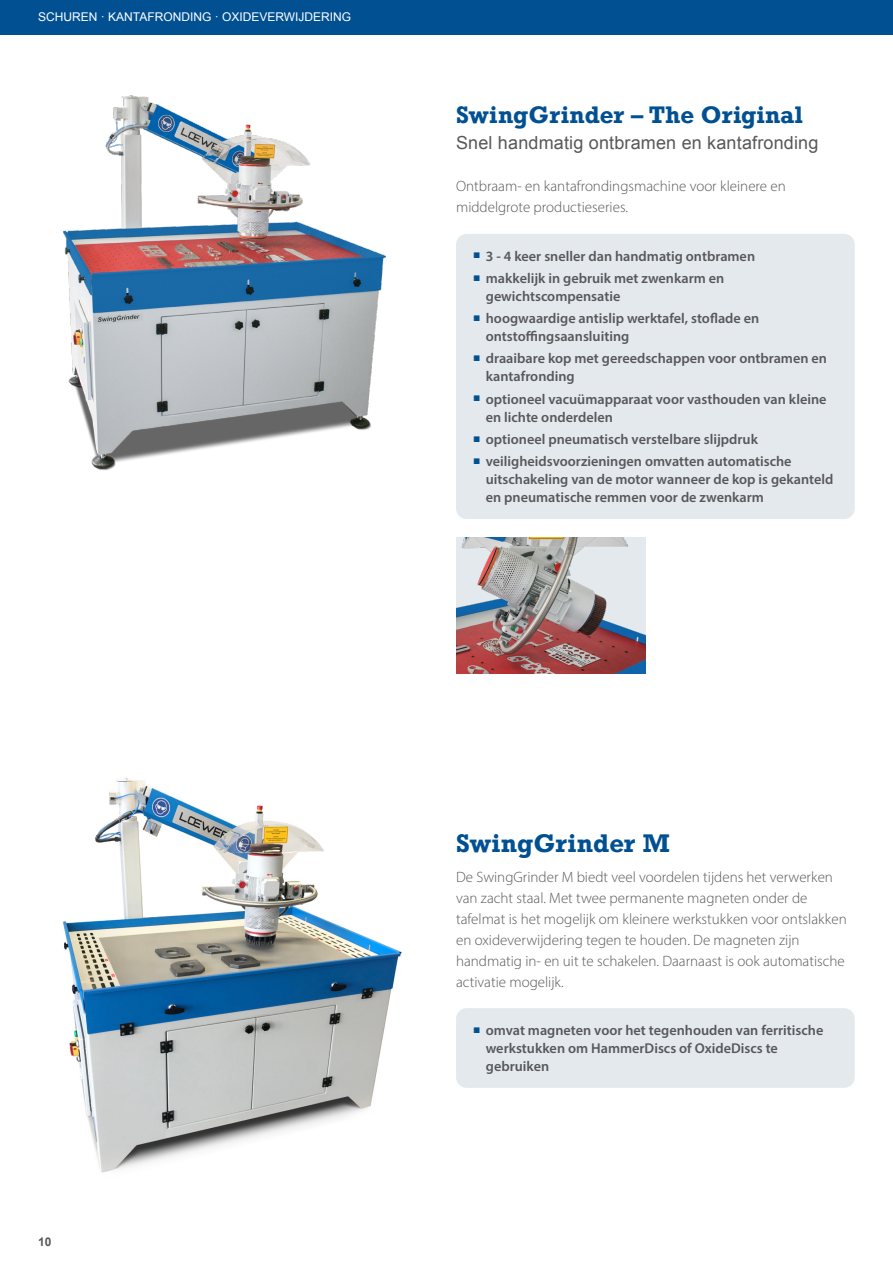
<style>
.page{position:relative;width:893px;height:1263px;background:#fff}
.page>*{position:absolute;margin:0;border:0;box-sizing:border-box;transform-origin:0 0}
.Löwer-Produkt-Name{font:700 24px "Rockwell";letter-spacing:.01em;color:#005092}
.Löwer-Produkt-Name-2{font:700 22.5px "Rockwell";letter-spacing:.01em;color:#005092}
.Löwer-Produkt-Intro{font:18px "Arial";letter-spacing:.01em;color:#57585a}
.Löwer-Produkt-Text{font:300 15px/21px "Myriad Pro";color:#57585a}
.t1{font:600 14.25px/18px "Myriad Pro";color:#57585a}
.Copytext{font:12px "Arial";color:#fff}
.t2{font:700 12px "Arial";color:#57585a}
</style>
<div class="page">
<div style="left:456px;top:234px;width:399px;height:285px;background:#e4e9ed;border-radius:11px"></div>
<div style="left:456px;top:1008px;width:399px;height:80px;background:#e4e9ed;border-radius:11px"></div>
<div style="left:0;top:0;width:893px;height:34px;background:#005092"></div>
<img style="left:63px;top:95px;width:323px;height:375px">
<img style="left:63px;top:778px;width:339px;height:395px">
<img style="left:456px;top:537px;width:190px;height:137px">
<p class="Copytext" style="left:38px;top:9px;width:314px">SCHUREN · KANTAFRONDING · OXIDEVERWIJDERING</p>
<p class="Löwer-Produkt-Name-2" style="left:456px;top:100px;width:348px">SwingGrinder – The Original</p>
<p class="Löwer-Produkt-Intro" style="left:456px;top:131px;width:364px">Snel handmatig ontbramen en kantafronding</p>
<p class="Löwer-Produkt-Text" style="left:456px;top:175px;width:331px">Ontbraam- en kantafrondingsmachine voor kleinere en middelgrote productieseries.</p>
<p class="t1" style="left:473px;top:246px;width:284px"><sup>■</sup> 3 - 4 keer sneller dan handmatig ontbramen</p>
<p class="t1" style="left:486px;top:269px;width:240px;text-indent:-13px"><sup>■</sup> makkelijk in gebruik met zwenkarm en gewichtscompensatie</p>
<p class="t1" style="left:486px;top:309px;width:275px;text-indent:-13px"><sup>■</sup> hoogwaardige antislip werktafel, stoflade en ontstoffingsaansluiting</p>
<p class="t1" style="left:486px;top:349px;width:343px;text-indent:-13px"><sup>■</sup> draaibare kop met gereedschappen voor ontbramen en kantafronding</p>
<p class="t1" style="left:486px;top:389px;width:342px;text-indent:-13px"><sup>■</sup> optioneel vacuümapparaat voor vasthouden van kleine en lichte onderdelen</p>
<p class="t1" style="left:473px;top:430px;width:286px"><sup>■</sup> optioneel pneumatisch verstelbare slijpdruk</p>
<p class="t1" style="left:486px;top:452px;width:349px;text-indent:-13px"><sup>■</sup> veiligheidsvoorzieningen omvatten automatische uitschakeling van de motor wanneer de kop is gekanteld en pneumatische remmen voor de zwenkarm</p>
<p class="t2" style="left:38px;top:1234px;width:15px">10</p>
<p class="Löwer-Produkt-Name" style="left:456px;top:827px;width:215px">SwingGrinder M</p>
<p class="Löwer-Produkt-Text" style="left:456px;top:867px;width:392px">De SwingGrinder M biedt veel voordelen tijdens het verwerken van zacht staal. Met twee permanente magneten onder de tafelmat is het mogelijk om kleinere werkstukken voor ontslakken en oxideverwijdering tegen te houden. De magneten zijn handmatig in- en uit te schakelen. Daarnaast is ook automatische activatie mogelijk.</p>
<p class="t1" style="left:486px;top:1021px;width:339px;text-indent:-13px"><sup>■</sup> omvat magneten voor het tegenhouden van ferritische werkstukken om HammerDiscs of OxideDiscs te gebruiken</p>
</div>
